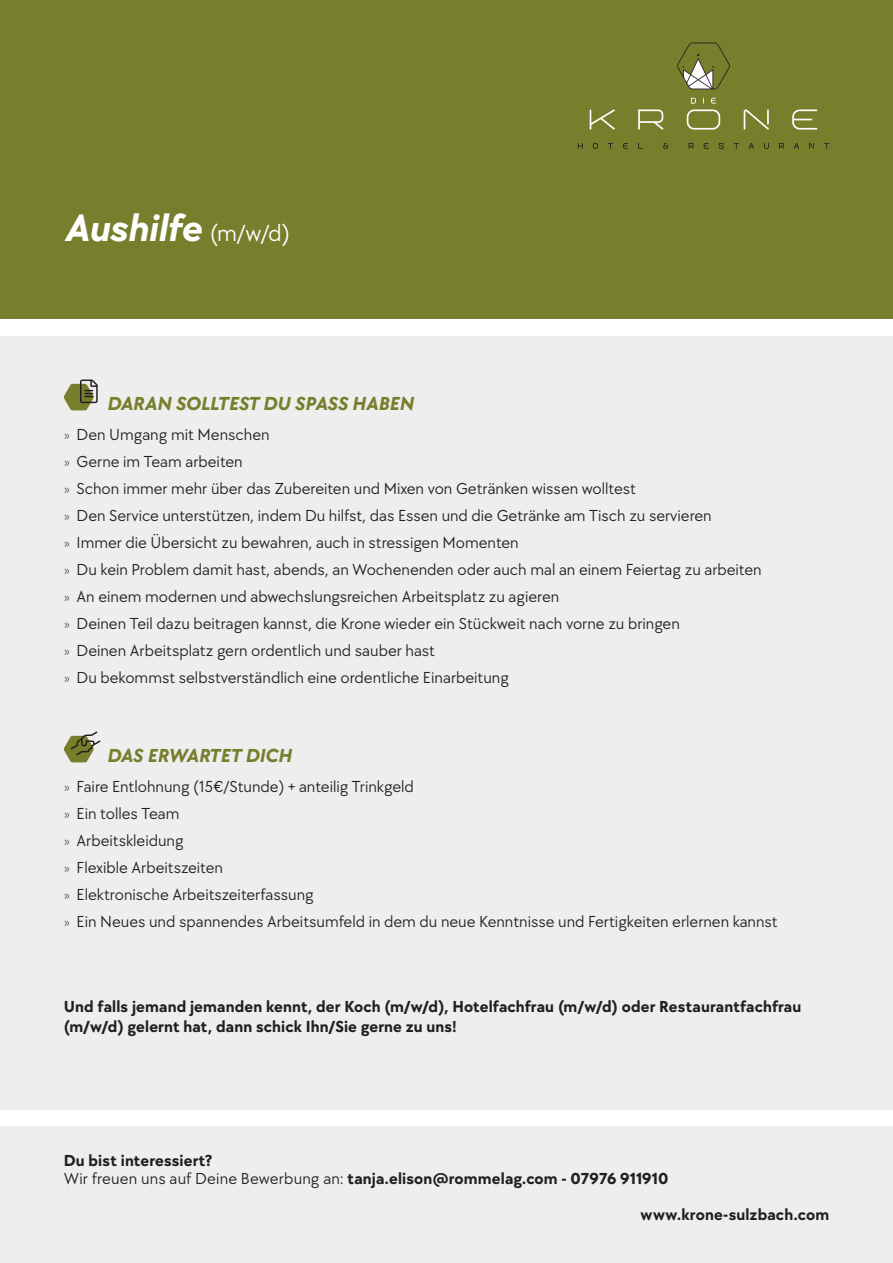
<style>
.page{position:relative;width:893px;height:1263px;background:#fff}
.page>*{position:absolute;margin:0;border:0;box-sizing:border-box;transform-origin:0 0}
.t1{font:italic 700 39px "TT Chocolates";letter-spacing:-.005em;color:#fff}
.t2{font:italic 700 19.5px "TT Chocolates";color:#777f2d}
.t3{font:16.5px "TT Chocolates";color:#231f20}
.t4{font:700 16.5px/19.8px "TT Chocolates";letter-spacing:.01em;color:#231f20}
.s1{font-weight:400;font-style:normal;font-size:24px}
.s2{font-weight:200;font-size:15px}
.s3{font-weight:400}
</style>
<div class="page">
<div style="left:0;top:0;width:893px;height:319px;background:#777f2d"></div>
<svg style="left:593px;top:143px;width:5px;height:6px"></svg>
<svg style="left:578px;top:143px;width:5px;height:6px"></svg>
<svg style="left:623px;top:143px;width:5px;height:6px"></svg>
<svg style="left:764px;top:143px;width:5px;height:6px"></svg>
<svg style="left:749px;top:143px;width:5px;height:6px"></svg>
<svg style="left:779px;top:143px;width:5px;height:6px"></svg>
<svg style="left:794px;top:143px;width:5px;height:6px"></svg>
<svg style="left:809px;top:143px;width:5px;height:6px"></svg>
<svg style="left:824px;top:143px;width:5px;height:6px"></svg>
<svg style="left:734px;top:143px;width:5px;height:6px"></svg>
<svg style="left:719px;top:143px;width:5px;height:6px"></svg>
<svg style="left:704px;top:143px;width:5px;height:6px"></svg>
<svg style="left:689px;top:143px;width:5px;height:6px"></svg>
<svg style="left:663px;top:143px;width:6px;height:6px"></svg>
<svg style="left:677px;top:43px;width:53px;height:46px"></svg>
<svg style="left:687px;top:98px;width:33px;height:32px"></svg>
<svg style="left:744px;top:109px;width:25px;height:21px"></svg>
<svg style="left:590px;top:109px;width:25px;height:21px"></svg>
<svg style="left:638px;top:109px;width:25px;height:21px"></svg>
<svg style="left:792px;top:109px;width:25px;height:21px"></svg>
<div style="left:0;top:1127px;width:893px;height:136px;background:#eee"></div>
<div style="left:0;top:336px;width:893px;height:774px;background:#eee"></div>
<svg style="left:64px;top:731px;width:37px;height:31px"></svg>
<svg style="left:64px;top:379px;width:34px;height:31px"></svg>
<p class="t1" style="left:64px;top:200px;width:228px">Aushilfe <span class="s1">(m/w/d)</span></p>
<p class="t2" style="left:107px;top:390px;width:308px">DARAN SOLLTEST DU SPASS HABEN</p>
<p class="t3" style="left:64px;top:424px;width:207px"><span class="s2">»</span> Den Umgang mit Menschen</p>
<p class="t3" style="left:64px;top:451px;width:180px"><span class="s2">»</span> Gerne im Team arbeiten</p>
<p class="t3" style="left:64px;top:478px;width:574px"><span class="s2">»</span> Schon immer mehr über das Zubereiten und Mixen von Getränken wissen wolltest</p>
<p class="t3" style="left:64px;top:505px;width:649px"><span class="s2">»</span> Den Service unterstützen, indem Du hilfst, das Essen und die Getränke am Tisch zu servieren</p>
<p class="t3" style="left:64px;top:532px;width:457px"><span class="s2">»</span> Immer die Übersicht zu bewahren, auch in stressigen Momenten</p>
<p class="t3" style="left:64px;top:559px;width:699px"><span class="s2">»</span> Du kein Problem damit hast, abends, an Wochenenden oder auch mal an einem Feiertag zu arbeiten</p>
<p class="t3" style="left:64px;top:586px;width:497px"><span class="s2">»</span> An einem modernen und abwechslungsreichen Arbeitsplatz zu agieren</p>
<p class="t3" style="left:64px;top:613px;width:618px"><span class="s2">»</span> Deinen Teil dazu beitragen kannst, die Krone wieder ein Stückweit nach vorne zu bringen</p>
<p class="t3" style="left:64px;top:640px;width:373px"><span class="s2">»</span> Deinen Arbeitsplatz gern ordentlich und sauber hast</p>
<p class="t3" style="left:64px;top:667px;width:447px"><span class="s2">»</span> Du bekommst selbstverständlich eine ordentliche Einarbeitung</p>
<p class="t2" style="left:107px;top:742px;width:186px">DAS ERWARTET DICH</p>
<p class="t3" style="left:64px;top:776px;width:352px"><span class="s2">»</span> Faire Entlohnung (15€/Stunde) + anteilig Trinkgeld</p>
<p class="t3" style="left:64px;top:803px;width:117px"><span class="s2">»</span> Ein tolles Team</p>
<p class="t3" style="left:64px;top:830px;width:121px"><span class="s2">»</span> Arbeitskleidung</p>
<p class="t3" style="left:64px;top:857px;width:161px"><span class="s2">»</span> Flexible Arbeitszeiten</p>
<p class="t3" style="left:64px;top:884px;width:252px"><span class="s2">»</span> Elektronische Arbeitszeiterfassung</p>
<p class="t3" style="left:64px;top:911px;width:715px"><span class="s2">»</span> Ein Neues und spannendes Arbeitsumfeld in dem du neue Kenntnisse und Fertigkeiten erlernen kannst</p>
<p class="t4" style="left:64px;top:996px;width:739px">Und falls jemand jemanden kennt, der Koch (m/w/d), Hotelfachfrau (m/w/d) oder Restaurantfachfrau (m/w/d) gelernt hat, dann schick Ihn/Sie gerne zu uns!</p>
<p class="t4" style="left:64px;top:1150px;width:150px">Du bist interessiert?</p>
<p class="t4" style="left:64px;top:1168px;width:606px"><span class="s3">Wir freuen uns auf Deine Bewerbung an:</span> tanja.elison@rommelag.com - 07976 911910</p>
<p class="t4" style="left:641px;top:1204px;width:190px">www.krone-sulzbach.com</p>
</div>
